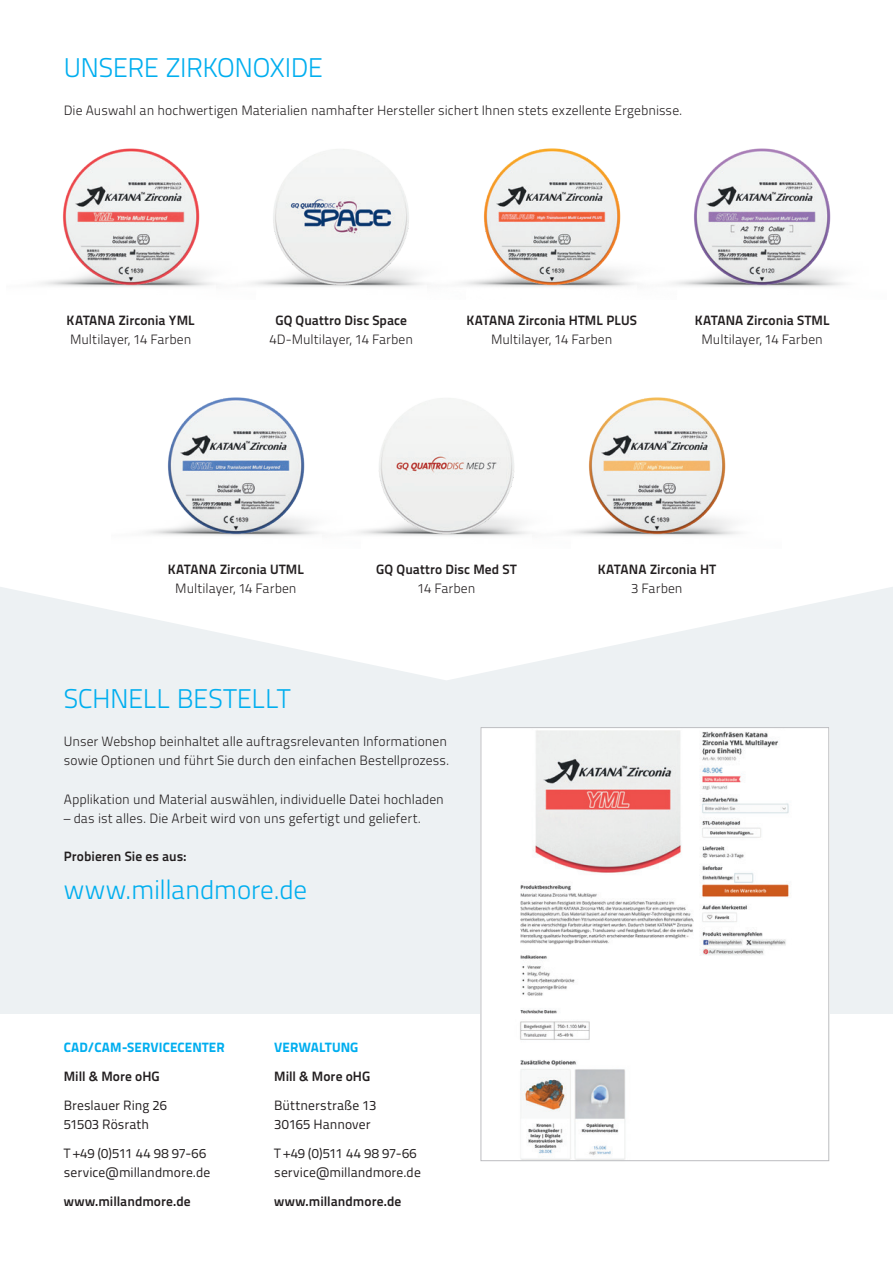
<style>
.page{position:relative;width:893px;height:1263px;background:#fff}
.page>*{position:absolute;margin:0;border:0;box-sizing:border-box;transform-origin:0 0}
.t1{font:27px "Titillium Text 25 L 250 wt";letter-spacing:-.02em;color:#00aeef}
.t2{font:13.5px/19.2px "Titillium Text 25 L 250 wt";letter-spacing:.005em;color:#231f20}
.t3{font:13.5px "Titillium Text 25 L 800 wt";letter-spacing:.005em;color:#231f20}
.t4{font:13.5px/19.2px "Titillium Text 25 L 400 wt";letter-spacing:.005em;color:#231f20}
.t5{font:13.5px "Titillium Text 25 L 999 wt";letter-spacing:.005em;color:#00aeef}
</style>
<div class="page">
<svg style="left:0;top:587px;width:893px;height:427px;background:#eff3f4"></svg>
<img style="left:482px;top:729px;width:345px;height:430px">
<div style="left:480px;top:727px;width:349px;height:434px;border:1px solid #bcbdc0"></div>
<img style="left:41px;top:148px;width:172px;height:139px">
<img style="left:251px;top:149px;width:172px;height:138px">
<img style="left:461px;top:148px;width:173px;height:139px">
<img style="left:672px;top:148px;width:172px;height:139px">
<img style="left:146px;top:397px;width:172px;height:139px">
<img style="left:357px;top:398px;width:171px;height:138px">
<img style="left:567px;top:397px;width:172px;height:139px">
<h1 class="t1" style="left:64px;top:47px;width:261px">UNSERE ZIRKONOXIDE</h1>
<p class="t2" style="left:64px;top:100px;width:620px">Die Auswahl an hochwertigen Materialien namhafter Hersteller sichert Ihnen stets exzellente Ergebnisse.</p>
<p class="t3" style="left:67px;top:310px;width:130px">KATANA Zirconia YML</p>
<p class="t2" style="left:70px;top:329px;width:123px">Multilayer, 14 Farben</p>
<p class="t3" style="left:275px;top:310px;width:133px">GQ Quattro Disc Space</p>
<p class="t2" style="left:269px;top:329px;width:145px">4D-Multilayer, 14 Farben</p>
<p class="t3" style="left:466px;top:310px;width:172px">KATANA Zirconia HTML PLUS</p>
<p class="t2" style="left:491px;top:329px;width:123px">Multilayer, 14 Farben</p>
<p class="t3" style="left:695px;top:310px;width:136px">KATANA Zirconia STML</p>
<p class="t2" style="left:701px;top:329px;width:123px">Multilayer, 14 Farben</p>
<p class="t3" style="left:168px;top:559px;width:138px">KATANA Zirconia UTML</p>
<p class="t2" style="left:175px;top:578px;width:123px">Multilayer, 14 Farben</p>
<h1 class="t1" style="left:64px;top:679px;width:228px">SCHNELL BESTELLT</h1>
<p class="t3" style="left:376px;top:559px;width:142px">GQ Quattro Disc Med ST</p>
<p class="t2" style="left:417px;top:578px;width:60px">14 Farben</p>
<p class="t2" style="left:64px;top:731px;width:387px">Unser Webshop beinhaltet alle auftragsrelevanten Informationen sowie Optionen und führt Sie durch den einfachen Bestellprozess.</p>
<p class="t2" style="left:64px;top:789px;width:382px">Applikation und Material auswählen, individuelle Datei hochladen</p>
<p class="t2" style="left:64px;top:808px;width:359px">– das ist alles. Die Arbeit wird von uns gefertigt und geliefert.</p>
<p class="t3" style="left:64px;top:846px;width:124px">Probieren Sie es aus:</p>
<h1 class="t1" style="left:64px;top:870px;width:245px">www.millandmore.de</h1>
<p class="t5" style="left:64px;top:1037px;width:162px">CAD/CAM-SERVICECENTER</p>
<p class="t5" style="left:274px;top:1037px;width:86px">VERWALTUNG</p>
<p class="t3" style="left:64px;top:1066px;width:97px">Mill &amp; More oHG</p>
<p class="t4" style="left:64px;top:1095px;width:105px">Breslauer Ring 26<br>51503 Rösrath</p>
<p class="t4" style="left:64px;top:1143px;width:148px">T +49 (0)511 44 98 97-66 service@millandmore.de</p>
<p class="t3" style="left:64px;top:1190px;width:129px">www.millandmore.de</p>
<p class="t3" style="left:274px;top:1066px;width:97px">Mill &amp; More oHG</p>
<p class="t4" style="left:274px;top:1095px;width:103px">Büttnerstraße 13<br>30165 Hannover</p>
<p class="t4" style="left:274px;top:1143px;width:148px">T +49 (0)511 44 98 97-66 service@millandmore.de</p>
<p class="t3" style="left:274px;top:1190px;width:129px">www.millandmore.de</p>
<p class="t3" style="left:598px;top:559px;width:120px">KATANA Zirconia HT</p>
<p class="t2" style="left:631px;top:578px;width:53px">3 Farben</p>
</div>
